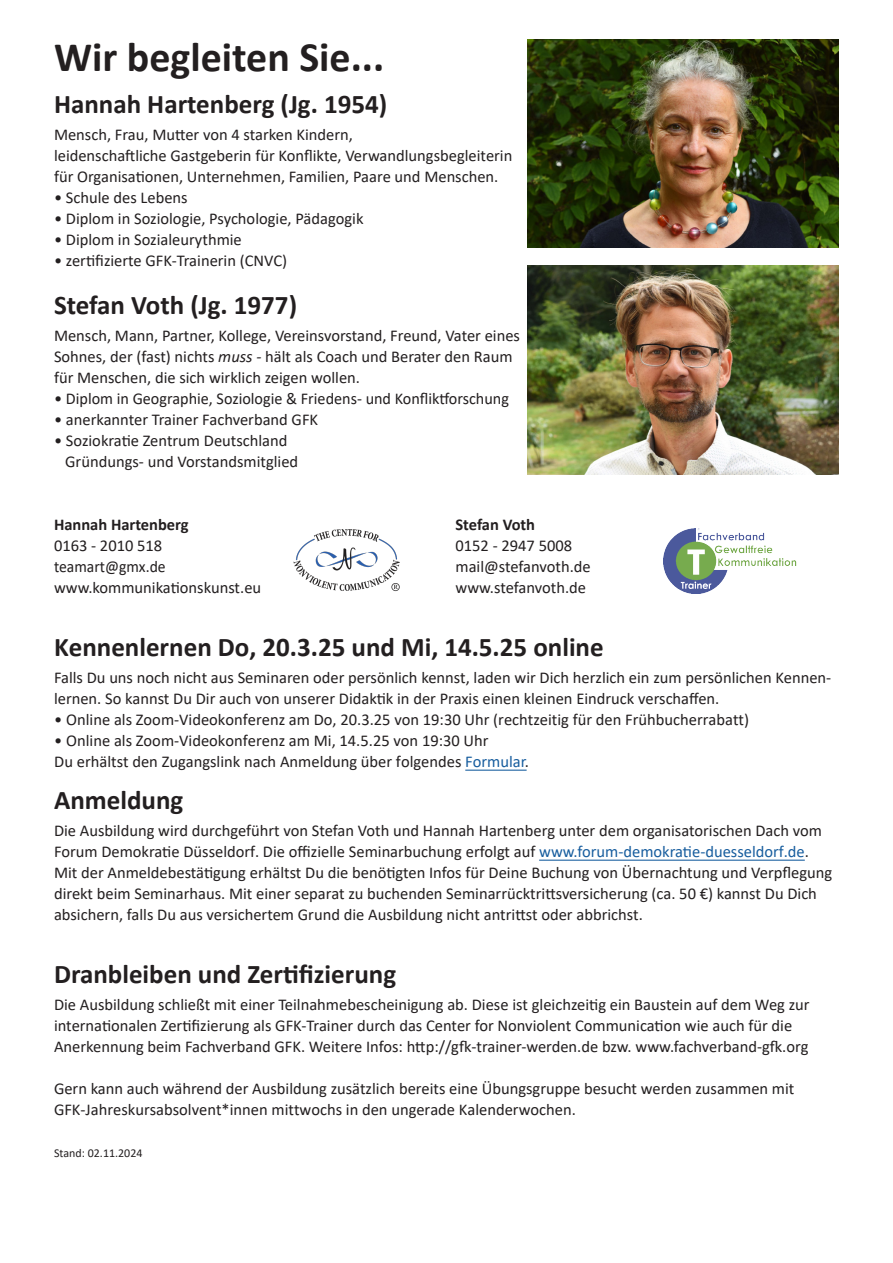
<style>
.page{position:relative;width:893px;height:1263px;background:#fff}
.page>*{position:absolute;margin:0;border:0;box-sizing:border-box;transform-origin:0 0}
.t1{font:700 42px "Calibri";color:#231f20}
.Innentext{font:700 27px "Calibri";color:#231f20}
.Innentext-2{font:16.5px/21px "Calibri";color:#231f20}
.Innentext-3{font:700 16.5px "Calibri";color:#231f20}
.Innentext-4{font:16.5px "Calibri";color:#231f20;scale:.95 1}
.t2{font:12px "Calibri";color:#231f20}
.s1{font-style:italic}
.s2{color:#175d9e}
</style>
<div class="page">
<img style="left:527px;top:39px;width:312px;height:208px">
<img style="left:527px;top:266px;width:312px;height:208px">
<img style="left:293px;top:530px;width:107px;height:62px">
<img style="left:663px;top:528px;width:134px;height:66px">
<hr style="left:465px;top:770px;width:62px;height:1px;background:#175d9e">
<hr style="left:539px;top:860px;width:266px;height:1px;background:#175d9e">
<p class="t1" style="left:54px;top:27px;width:332px">Wir begleiten Sie...</p>
<p class="Innentext" style="left:54px;top:85px;width:335px">Hannah Hartenberg (Jg. 1954)</p>
<p class="Innentext-2" style="left:54px;top:123px;width:460px">Mensch, Frau, Mutter von 4 starken Kindern,<br>leidenschaftliche Gastgeberin für Konflikte, Verwandlungsbegleiterin für Organisationen, Unternehmen, Familien, Paare und Menschen.</p>
<p class="Innentext-2" style="left:54px;top:186px;width:135px">• Schule des Lebens</p>
<p class="Innentext-2" style="left:54px;top:207px;width:311px">• Diplom in Soziologie, Psychologie, Pädagogik</p>
<p class="Innentext-2" style="left:54px;top:228px;width:189px">• Diplom in Sozialeurythmie</p>
<p class="Innentext-2" style="left:54px;top:249px;width:235px">• zertifizierte GFK-Trainerin (CNVC)</p>
<p class="Innentext" style="left:54px;top:286px;width:245px">Stefan Voth (Jg. 1977)</p>
<p class="Innentext-2" style="left:54px;top:324px;width:468px">Mensch, Mann, Partner, Kollege, Vereinsvorstand, Freund, Vater eines<br>Sohnes, der (fast) nichts <span class="s1">muss -</span> hält als Coach und Berater den Raum für Menschen, die sich wirklich zeigen wollen.</p>
<p class="Innentext-2" style="left:54px;top:387px;width:457px">• Diplom in Geographie, Soziologie &amp; Friedens- und Konfliktforschung</p>
<p class="Innentext-2" style="left:54px;top:408px;width:266px">• anerkannter Trainer Fachverband GFK</p>
<p class="Innentext-2" style="left:65px;top:429px;width:235px;text-indent:-11px">• Soziokratie Zentrum Deutschland<br>Gründungs- und Vorstandsmitglied</p>
<p class="Innentext-3" style="left:54px;top:513px;width:136px">Hannah Hartenberg</p>
<p class="Innentext-2" style="left:54px;top:535px;width:110px">0163 - 2010 518</p>
<p class="Innentext-4" style="left:54px;top:555px;width:119px">teamart@gmx.de</p>
<p class="Innentext-2" style="left:54px;top:577px;width:209px">www.kommunikationskunst.eu</p>
<p class="Innentext-3" style="left:455px;top:513px;width:81px">Stefan Voth</p>
<p class="Innentext-2" style="left:455px;top:535px;width:118px">0152 - 2947 5008</p>
<p class="Innentext-2" style="left:455px;top:556px;width:137px">mail@stefanvoth.de</p>
<p class="Innentext-2" style="left:455px;top:577px;width:132px">www.stefanvoth.de</p>
<p class="Innentext" style="left:54px;top:628px;width:551px">Kennenlernen Do, 20.3.25 und Mi, 14.5.25 online</p>
<p class="Innentext-2" style="left:54px;top:666px;width:779px">Falls Du uns noch nicht aus Seminaren oder persönlich kennst, laden wir Dich herzlich ein zum persönlichen Kennen&shy;lernen. So kannst Du Dir auch von unserer Didaktik in der Praxis einen kleinen Eindruck verschaffen.</p>
<p class="Innentext-2" style="left:54px;top:708px;width:696px">• Online als Zoom-Videokonferenz am Do, 20.3.25 von 19:30 Uhr (rechtzeitig für den Frühbucherrabatt)</p>
<p class="Innentext-2" style="left:54px;top:729px;width:476px">• Online als Zoom-Videokonferenz am Mi, 14.5.25 von 19:30 Uhr<br>Du erhältst den Zugangslink nach Anmeldung über folgendes <span class="s2">Formular</span>.</p>
<p class="Innentext" style="left:54px;top:781px;width:131px">Anmeldung</p>
<p class="Innentext-2" style="left:54px;top:819px;width:780px">Die Ausbildung wird durchgeführt von Stefan Voth und Hannah Hartenberg unter dem organisatorischen Dach vom Forum Demokratie Düsseldorf. Die offizielle Seminarbuchung erfolgt auf <span class="s2">www.forum-demokratie-duesseldorf.de</span>.<br>Mit der Anmeldebestätigung erhältst Du die benötigten Infos für Deine Buchung von Übernachtung und Verpflegung direkt beim Seminarhaus. Mit einer separat zu buchenden Seminarrücktrittsversicherung (ca. 50 €) kannst Du Dich absichern, falls Du aus versichertem Grund die Ausbildung nicht antrittst oder abbrichst.</p>
<p class="Innentext" style="left:54px;top:955px;width:344px">Dranbleiben und Zertifizierung</p>
<p class="Innentext-2" style="left:54px;top:993px;width:757px">Die Ausbildung schließt mit einer Teilnahmebescheinigung ab. Diese ist gleichzeitig ein Baustein auf dem Weg zur internationalen Zertifizierung als GFK-Trainer durch das Center for Nonviolent Communication wie auch für die<br>Anerkennung beim Fachverband GFK. Weitere Infos: http://gfk-trainer-werden.de bzw. www.fachverband-gfk.org</p>
<p class="Innentext-2" style="left:54px;top:1077px;width:742px">Gern kann auch während der Ausbildung zusätzlich bereits eine Übungsgruppe besucht werden zusammen mit<br>GFK-Jahreskursabsolvent*innen mittwochs in den ungerade Kalenderwochen.</p>
<p class="t2" style="left:54px;top:1144px;width:90px">Stand: 02.11.2024</p>
</div>
